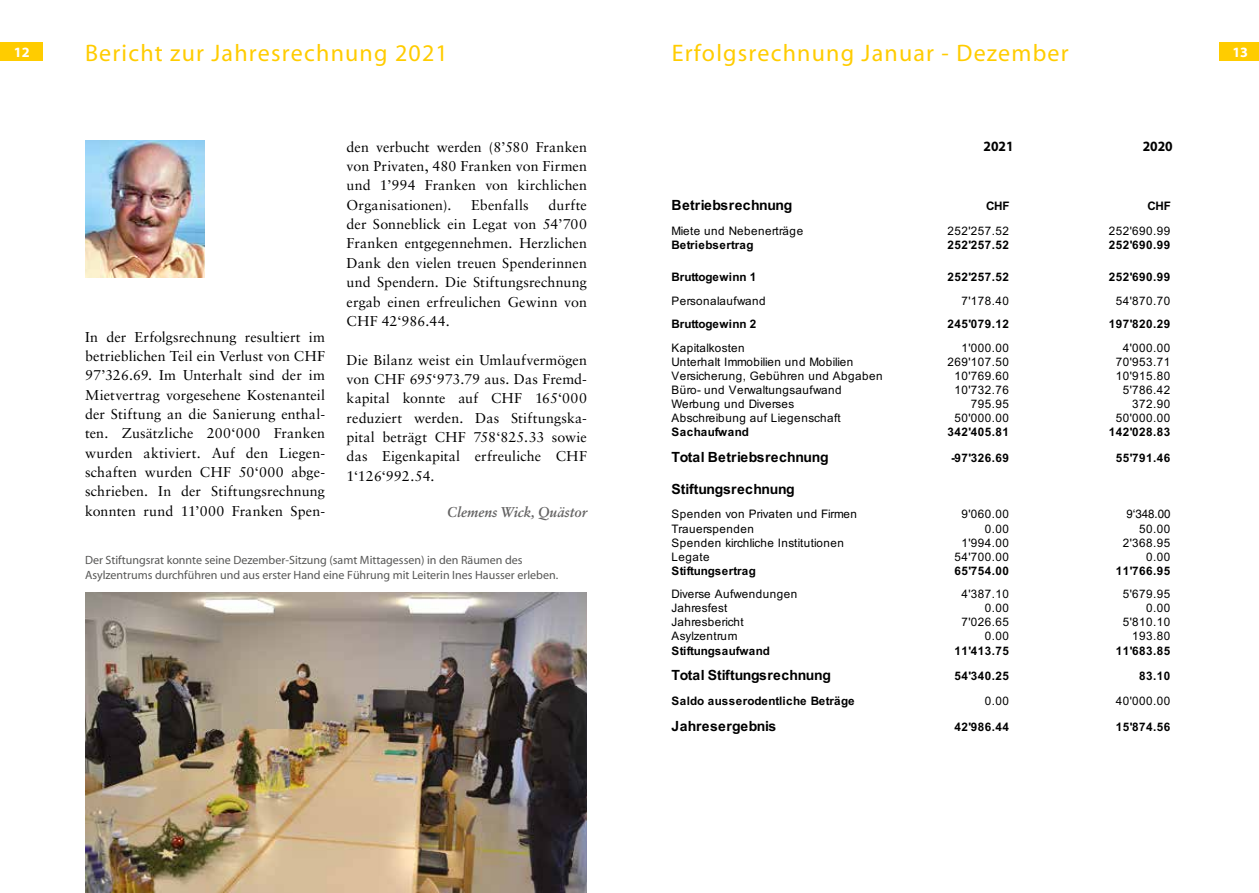
<style>
.page{position:relative;width:1259px;height:893px;background:#fff}
.page>*{position:absolute;margin:0;border:0;box-sizing:border-box;transform-origin:0 0}
.t1{font:24px "Myriad";letter-spacing:.05em;color:#fc0}
.t2{font:14.25px/19.4px "Sabon";letter-spacing:.005em;color:#000;text-align:justify}
.t3{font:14.25px "Sabon Bold Italic Os F";color:#646363;scale:.95 1}
.t4{font:700 14.25px "Myriad Pro";color:#000;scale:.95 1}
.t5{font:700 14.25px "Myriad Pro";color:#fff}
.t6{font:700 14.1px "Arial";color:#000}
.t7{font:700 14.1px "Arial";letter-spacing:.025em;color:#000}
.t8{font:12px/14.4px "Myriad";color:#575756}
.t9{font:12px "Helvetica";color:#000;scale:.95 1}
.t10{font:11.7px "Arial";letter-spacing:.045em;color:#000}
.t11{font:700 11.7px "Arial";letter-spacing:.045em;color:#000}
.t12{font:11.7px "Arial";letter-spacing:.02em;color:#000}
.t13{font:700 11.7px "Arial";letter-spacing:-.01em;color:#000}
.t14{font:700 11.7px "Arial";letter-spacing:.02em;color:#000}
.t15{font:700 11.7px "Arial";color:#000}
.t16{font:700 11.7px "Arial";letter-spacing:.01em;color:#000}
.t17{font:11.7px "Arial";letter-spacing:.01em;color:#000}
</style>
<div class="page">
<img style="left:85px;top:141px;width:119px;height:137px">
<img style="left:85px;top:593px;width:502px;height:300px">
<div style="left:0;top:43px;width:43px;height:18px;background:#fc0"></div>
<div style="left:1219px;top:43px;width:40px;height:18px;background:#fc0"></div>
<h1 class="t1" style="left:85px;top:41px;width:364px">Bericht zur Jahresrechnung 2021</h1>
<h1 class="t1" style="left:671px;top:41px;width:398px">Erfolgsrechnung Januar - Dezember</h1>
<p class="t5" style="left:14px;top:42px;width:17px">12</p>
<p class="t5" style="left:1232px;top:43px;width:17px">13</p>
<p class="t2" style="left:347px;top:137px;width:242px">den verbucht werden (8’580 Franken von Privaten, 480 Franken von Firmen und 1’994 Franken von kirchlichen Organisationen).</p>
<p class="t2" style="left:347px;top:195px;width:242px;text-indent:202px">durfte der Sonneblick ein Legat von 54’700<br>Franken entgegennehmen. Herzlichen Dank den vielen treuen Spenderinnen und Spendern. Die Stiftungsrechnung ergab einen erfreulichen Gewinn von CHF 42‘986.44.</p>
<p class="t2" style="left:347px;top:350px;width:242px">Die Bilanz weist ein Umlaufvermögen von CHF 695‘973.79 aus. Das Fremd&shy;kapital konnte auf CHF 165‘000 reduziert werden. Das Stiftungska&shy;pital beträgt CHF 758‘825.33 sowie das Eigenkapital erfreuliche CHF 1‘126‘992.54.</p>
<p class="t3" style="left:447px;top:503px;width:149px">Clemens Wick, Quästor</p>
<p class="t8" style="left:85px;top:554px;width:474px">Der Stiftungsrat konnte seine Dezember-Sitzung (samt Mittagessen) in den Räumen des<br>Asylzentrums durchführen und aus erster Hand eine Führung mit Leiterin Ines Hausser erleben.</p>
<p class="t2" style="left:471px;top:195px;width:59px">Ebenfalls</p>
<p class="t2" style="left:85px;top:327px;width:241px">In der Erfolgsrechnung resultiert im betrieblichen Teil ein Verlust von CHF 97’326.69. Im Unterhalt sind der im Mietvertrag vorgesehene Kostenanteil der Stiftung an die Sanierung enthal&shy;ten. Zusätzliche 200‘000 Franken wurden aktiviert. Auf den Liegen&shy;schaften wurden CHF 50‘000 abge&shy;schrieben. In der Stiftungsrechnung konnten rund 11’000 Franken Spen-</p>
<p class="t4" style="left:983px;top:137px;width:33px">2021</p>
<p class="t4" style="left:1142px;top:137px;width:33px">2020</p>
<p class="t7" style="left:671px;top:195px;width:122px">Betriebsrechnung</p>
<p class="t11" style="left:986px;top:198px;width:25px">CHF</p>
<p class="t11" style="left:1147px;top:198px;width:25px">CHF</p>
<p class="t10" style="left:671px;top:222px;width:133px">Miete und Nebenerträge</p>
<p class="t10" style="left:947px;top:222px;width:63px">252'257.52</p>
<p class="t10" style="left:1109px;top:222px;width:63px">252'690.99</p>
<p class="t16" style="left:671px;top:236px;width:83px">Betriebsertrag</p>
<p class="t11" style="left:947px;top:236px;width:63px">252'257.52</p>
<p class="t11" style="left:1109px;top:236px;width:63px">252'690.99</p>
<p class="t13" style="left:671px;top:269px;width:86px">Bruttogewinn 1</p>
<p class="t11" style="left:947px;top:269px;width:63px">252'257.52</p>
<p class="t11" style="left:1109px;top:269px;width:63px">252'690.99</p>
<p class="t10" style="left:671px;top:293px;width:96px">Personalaufwand</p>
<p class="t10" style="left:961px;top:293px;width:49px">7'178.40</p>
<p class="t10" style="left:1116px;top:293px;width:56px">54'870.70</p>
<p class="t13" style="left:671px;top:316px;width:86px">Bruttogewinn 2</p>
<p class="t11" style="left:947px;top:316px;width:63px">245'079.12</p>
<p class="t11" style="left:1109px;top:316px;width:63px">197'820.29</p>
<p class="t10" style="left:671px;top:340px;width:75px">Kapitalkosten</p>
<p class="t10" style="left:961px;top:340px;width:49px">1'000.00</p>
<p class="t10" style="left:1123px;top:340px;width:49px">4'000.00</p>
<p class="t12" style="left:671px;top:354px;width:183px">Unterhalt Immobilien und Mobilien</p>
<p class="t10" style="left:947px;top:354px;width:63px">269'107.50</p>
<p class="t10" style="left:1116px;top:354px;width:56px">70'953.71</p>
<p class="t10" style="left:671px;top:368px;width:213px">Versicherung, Gebühren und Abgaben</p>
<p class="t10" style="left:954px;top:368px;width:56px">10'769.60</p>
<p class="t10" style="left:1116px;top:368px;width:56px">10'915.80</p>
<p class="t10" style="left:671px;top:382px;width:172px">Büro- und Verwaltungsaufwand</p>
<p class="t10" style="left:954px;top:382px;width:56px">10'732.76</p>
<p class="t10" style="left:1123px;top:382px;width:49px">5'786.42</p>
<p class="t10" style="left:671px;top:396px;width:124px">Werbung und Diverses</p>
<p class="t10" style="left:971px;top:396px;width:40px">795.95</p>
<p class="t10" style="left:1132px;top:396px;width:40px">372.90</p>
<p class="t10" style="left:671px;top:410px;width:171px">Abschreibung auf Liegenschaft</p>
<p class="t10" style="left:954px;top:410px;width:56px">50'000.00</p>
<p class="t10" style="left:1116px;top:410px;width:56px">50'000.00</p>
<p class="t11" style="left:671px;top:424px;width:79px">Sachaufwand</p>
<p class="t11" style="left:947px;top:424px;width:63px">342'405.81</p>
<p class="t11" style="left:1109px;top:424px;width:63px">142'028.83</p>
<p class="t6" style="left:671px;top:447px;width:158px">Total Betriebsrechnung</p>
<p class="t11" style="left:951px;top:450px;width:59px">-97'326.69</p>
<p class="t11" style="left:1116px;top:450px;width:56px">55'791.46</p>
<p class="t6" style="left:671px;top:479px;width:125px">Stiftungsrechnung</p>
<p class="t10" style="left:671px;top:506px;width:187px">Spenden von Privaten und Firmen</p>
<p class="t10" style="left:961px;top:506px;width:49px">9'060.00</p>
<p class="t10" style="left:1116px;top:506px;width:56px">10'946.00</p>
<p class="t10" style="left:671px;top:520px;width:84px">Trauerspenden</p>
<p class="t10" style="left:985px;top:520px;width:26px">0.00</p>
<p class="t10" style="left:1139px;top:520px;width:33px">50.00</p>
<p class="t12" style="left:671px;top:534px;width:174px">Spenden kirchliche Institutionen</p>
<p class="t10" style="left:961px;top:534px;width:49px">1'994.00</p>
<p class="t10" style="left:1123px;top:534px;width:49px">2'368.95</p>
<p class="t10" style="left:671px;top:548px;width:40px">Legate</p>
<p class="t10" style="left:954px;top:548px;width:56px">54'700.00</p>
<p class="t10" style="left:1146px;top:548px;width:26px">0.00</p>
<p class="t15" style="left:671px;top:562px;width:86px">Stiftungsertrag</p>
<p class="t11" style="left:954px;top:562px;width:56px">65'754.00</p>
<p class="t11" style="left:1116px;top:562px;width:56px">11'766.95</p>
<p class="t10" style="left:671px;top:586px;width:127px">Diverse Aufwendungen</p>
<p class="t10" style="left:961px;top:586px;width:49px">4'387.10</p>
<p class="t10" style="left:1123px;top:586px;width:49px">5'679.95</p>
<p class="t12" style="left:671px;top:600px;width:57px">Jahresfest</p>
<p class="t10" style="left:985px;top:600px;width:26px">0.00</p>
<p class="t10" style="left:1146px;top:600px;width:26px">0.00</p>
<p class="t12" style="left:671px;top:614px;width:74px">Jahresbericht</p>
<p class="t10" style="left:961px;top:614px;width:49px">7'026.65</p>
<p class="t10" style="left:1123px;top:614px;width:49px">5'810.10</p>
<p class="t17" style="left:671px;top:628px;width:67px">Asylzentrum</p>
<p class="t10" style="left:985px;top:628px;width:26px">0.00</p>
<p class="t10" style="left:1132px;top:628px;width:40px">193.80</p>
<p class="t13" style="left:671px;top:642px;width:100px">Stiftungsaufwand</p>
<p class="t11" style="left:954px;top:642px;width:56px">11'413.75</p>
<p class="t11" style="left:1116px;top:642px;width:56px">11'683.85</p>
<p class="t6" style="left:671px;top:665px;width:161px">Total Stiftungsrechnung</p>
<p class="t11" style="left:954px;top:668px;width:56px">54'340.25</p>
<p class="t11" style="left:1139px;top:668px;width:33px">83.10</p>
<p class="t14" style="left:671px;top:693px;width:185px">Saldo ausserodentliche Beträge</p>
<p class="t10" style="left:985px;top:693px;width:26px">0.00</p>
<p class="t10" style="left:1116px;top:693px;width:56px">40'000.00</p>
<p class="t7" style="left:671px;top:716px;width:106px">Jahresergebnis</p>
<p class="t11" style="left:954px;top:718px;width:56px">42'986.44</p>
<p class="t11" style="left:1116px;top:718px;width:56px">15'874.56</p>
<p class="t9" style="left:1126px;top:507px;width:48px">9‘348.00</p>
</div>
